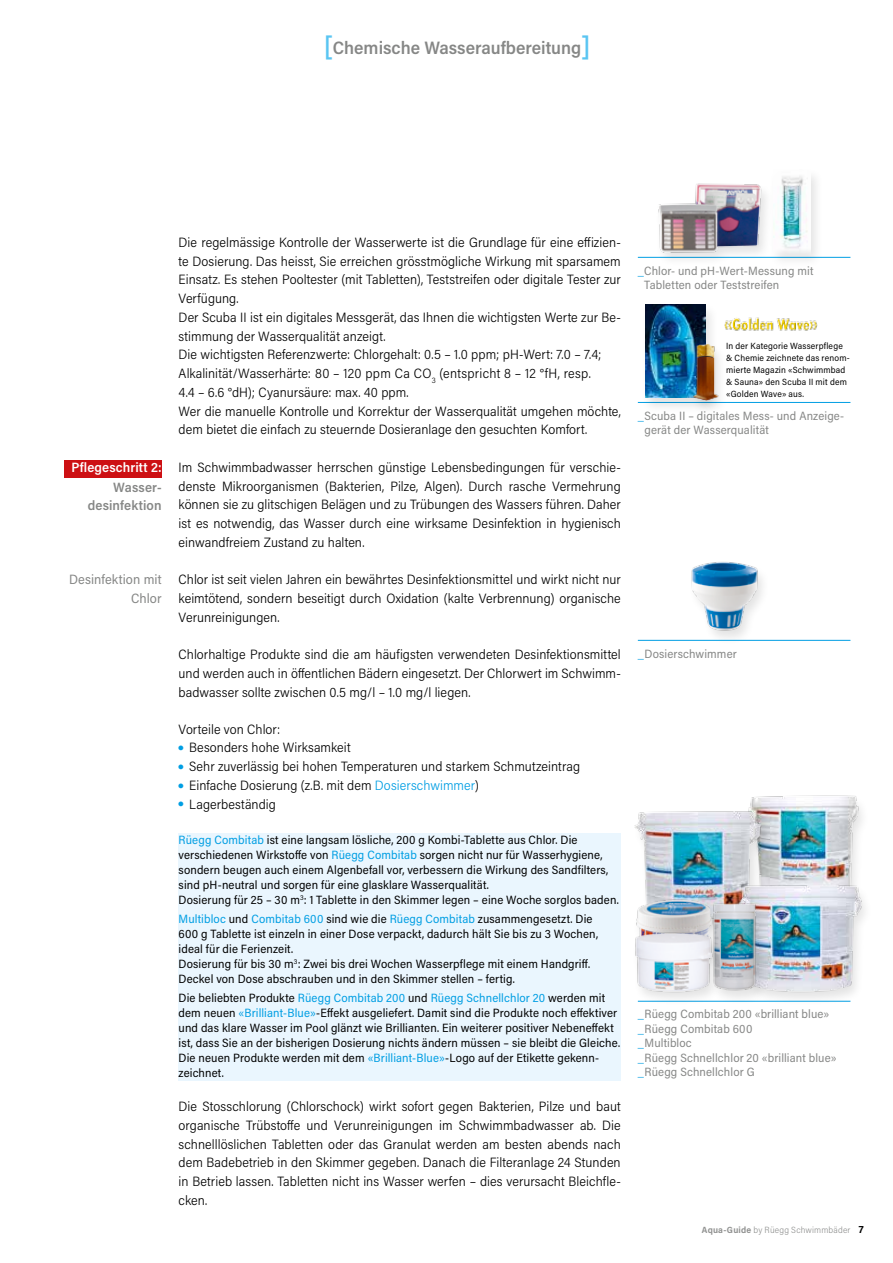
<style>
.page{position:relative;width:893px;height:1263px;background:#fff}
.page>*{position:absolute;margin:0;border:0;box-sizing:border-box;transform-origin:0 0}
.t1{font:600 18px "Acumin Pro Semi Cond";color:#868786}
.t2{font:300 13.5px/18.8px "Acumin Pro Semi Cond";letter-spacing:.005em;color:#000;text-align:justify}
.t3{font:13.5px/18.8px "Acumin Pro Semi Cond";letter-spacing:.005em;color:#868786;text-align:right}
.t4{font:600 13.5px/18.8px "Acumin Pro Semi Cond";letter-spacing:.01em;color:#868786;text-align:right}
.t5{font:600 13.5px "Acumin Pro Semi Cond";letter-spacing:.01em;color:#fff}
.t6{font:12px/15px "Acumin Pro Semi Cond";letter-spacing:.01em;color:#000}
.t7{font:12px/14.4px "Acumin Pro Semi Cond";letter-spacing:.01em;color:#868786}
.t8{font:9px/12px "Acumin Pro Semi Cond";letter-spacing:.02em;color:#000}
.t9{font:300 9px "Acumin Pro Semi Cond";letter-spacing:.02em;color:#919291}
.t10{font:6px "European Pi One";color:#009ee3}
.s1{font-size:27px;color:#5ac5f2}
.s2{color:#009ee3}
.s3{font-weight:700}
.s4{font-weight:700;font-size:10.5px;color:#000}
</style>
<div class="page">
<div style="left:179px;top:834px;width:442px;height:247px;background:#eaf6fe"></div>
<div style="left:64px;top:460px;width:98px;height:17px;background:#cd1013"></div>
<img style="left:677px;top:562px;width:96px;height:78px">
<hr style="left:638px;top:640px;width:212px;height:1px;background:#009ee3">
<hr style="left:638px;top:257px;width:212px;height:1px;background:#009ee3">
<img style="left:651px;top:183px;width:118px;height:77px">
<div style="left:769px;top:168px;width:55px;height:103px;background:#000;opacity:.11"></div>
<img style="left:773px;top:170px;width:38px;height:101px">
<hr style="left:638px;top:402px;width:212px;height:1px;background:#009ee3">
<div style="left:641px;top:302px;width:78px;height:112px;background:#000;opacity:.11"></div>
<img style="left:645px;top:304px;width:61px;height:94px">
<img style="left:750px;top:795px;width:112px;height:81px">
<div style="left:631px;top:810px;width:143px;height:125px;background:#000;opacity:.11"></div>
<img style="left:631px;top:803px;width:136px;height:73px">
<img style="left:750px;top:876px;width:115px;height:125px">
<img style="left:631px;top:865px;width:119px;height:60px">
<hr style="left:638px;top:1001px;width:212px;height:1px;background:#009ee3">
<div style="left:709px;top:902px;width:59px;height:104px;background:#000;opacity:.11"></div>
<img style="left:710px;top:899px;width:50px;height:94px">
<div style="left:631px;top:932px;width:94px;height:74px;background:#000;opacity:.11"></div>
<img style="left:631px;top:925px;width:85px;height:74px">
<img style="left:724px;top:317px;width:94px;height:14px">
<div style="left:689px;top:343px;width:40px;height:73px;background:#000;opacity:.11"></div>
<img style="left:693px;top:343px;width:26px;height:58px">
<h1 class="t1" style="left:324px;top:35px;width:268px"><span class="s1">[</span>Chemische Wasseraufbereitung<span class="s1">]</span></h1>
<p class="t5" style="left:71px;top:458px;width:92px">Pflegeschritt 2:</p>
<p class="t4" style="left:88px;top:477px;width:75px">Wasser&shy;desinfektion</p>
<p class="t3" style="left:69px;top:570px;width:94px">Desinfektion mit<br>Chlor</p>
<p class="t2" style="left:179px;top:232px;width:444px;text-align:left">Die regelmässige Kontrolle der Wasserwerte ist die Grundlage für eine effizien&shy;te Dosierung. Das heisst, Sie erreichen grösstmögliche Wirkung mit sparsamem Einsatz. Es stehen Pooltester (mit Tabletten), Teststreifen oder digitale Tester zur Verfügung.<br>Der Scuba II ist ein digitales Messgerät, das Ihnen die wichtigsten Werte zur Be&shy;stimmung der Wasserqualität anzeigt.<br>Die wichtigsten Referenzwerte: Chlorgehalt: 0.5 – 1.0 ppm; pH-Wert: 7.0 – 7.4; Alkalinität/Wasserhärte: 80 – 120 ppm Ca CO<sub>3</sub> (entspricht 8 – 12 °fH, resp.<br>4.4 – 6.6 °dH); Cyanursäure: max. 40 ppm.<br>Wer die manuelle Kontrolle und Korrektur der Wasserqualität umgehen möchte, dem bietet die einfach zu steuernde Dosieranlage den gesuchten Komfort.</p>
<p class="t2" style="left:179px;top:457px;width:444px">Im Schwimmbadwasser herrschen günstige Lebensbedingungen für verschie&shy;denste Mikroorganismen (Bakterien, Pilze, Algen). Durch rasche Vermehrung können sie zu glitschigen Belägen und zu Trübungen des Wassers führen. Daher ist es notwendig, das Wasser durch eine wirksame Desinfektion in hygienisch einwandfreiem Zustand zu halten.</p>
<p class="t2" style="left:179px;top:570px;width:444px">Chlor ist seit vielen Jahren ein bewährtes Desinfektionsmittel und wirkt nicht nur keimtötend, sondern beseitigt durch Oxidation (kalte Verbrennung) organische Verunreinigungen.</p>
<p class="t2" style="left:179px;top:645px;width:444px">Chlorhaltige Produkte sind die am häufigsten verwendeten Desinfektionsmittel und werden auch in öffentlichen Bädern eingesetzt. Der Chlorwert im Schwimm&shy;badwasser sollte zwischen 0.5 mg/l – 1.0 mg/l liegen.</p>
<p class="t2" style="left:179px;top:719px;width:103px">Vorteile von Chlor:</p>
<p class="t10" style="left:179px;top:745px;width:7px">)</p>
<p class="t2" style="left:189px;top:738px;width:163px">Besonders hohe Wirksamkeit</p>
<p class="t10" style="left:179px;top:764px;width:7px">)</p>
<p class="t2" style="left:189px;top:756px;width:392px">Sehr zuverlässig bei hohen Temperaturen und starkem Schmutzeintrag</p>
<p class="t10" style="left:179px;top:783px;width:7px">)</p>
<p class="t2" style="left:189px;top:775px;width:291px">Einfache Dosierung (z.B. mit dem <span class="s2">Dosierschwimmer</span>)</p>
<p class="t10" style="left:179px;top:801px;width:7px">)</p>
<p class="t2" style="left:189px;top:794px;width:88px">Lagerbeständig</p>
<p class="t6" style="left:179px;top:831px;width:442px"><span class="s2">Rüegg Combitab</span> ist eine langsam lösliche, 200 g Kombi-Tablette aus Chlor. Die verschiedenen Wirkstoffe von <span class="s2">Rüegg Combitab</span> sorgen nicht nur für Wasserhygiene, sondern beugen auch einem Algenbefall vor, verbessern die Wirkung des Sandfilters, sind pH-neutral und sorgen für eine glasklare Wasserqualität.<br>Dosierung für 25 – 30 m<sup>3</sup>: 1 Tablette in den Skimmer legen – eine Woche sorglos baden.</p>
<p class="t6" style="left:179px;top:911px;width:421px"><span class="s2">Multibloc</span> und <span class="s2">Combitab 600</span> sind wie die <span class="s2">Rüegg Combitab</span> zusammengesetzt. Die 600 g Tablette ist einzeln in einer Dose verpackt, dadurch hält Sie bis zu 3 Wochen, ideal für die Ferienzeit.<br>Dosierung für bis 30 m<sup>3</sup>: Zwei bis drei Wochen Wasserpflege mit einem Handgriff.<br>Deckel von Dose abschrauben und in den Skimmer stellen – fertig.</p>
<p class="t6" style="left:179px;top:990px;width:443px">Die beliebten Produkte <span class="s2">Rüegg Combitab 200</span> und <span class="s2">Rüegg Schnellchlor 20</span> werden mit dem neuen <span class="s2">«Brilliant-Blue»</span>-Effekt ausgeliefert. Damit sind die Produkte noch effektiver und das klare Wasser im Pool glänzt wie Brillianten. Ein weiterer positiver Nebeneffekt ist, dass Sie an der bisherigen Dosierung nichts ändern müssen – sie bleibt die Gleiche.<br>Die neuen Produkte werden mit dem <span class="s2">«Brilliant-Blue»</span>-Logo auf der Etikette gekenn&shy;zeichnet.</p>
<p class="t2" style="left:179px;top:1096px;width:444px">Die Stosschlorung (Chlorschock) wirkt sofort gegen Bakterien, Pilze und baut organische Trübstoffe und Verunreinigungen im Schwimmbadwasser ab. Die schnelllöslichen Tabletten oder das Granulat werden am besten abends nach dem Badebetrieb in den Skimmer gegeben. Danach die Filteranlage 24 Stunden in Betrieb lassen. Tabletten nicht ins Wasser werfen – dies verursacht Bleichfle&shy;cken.</p>
<p class="t7" style="left:644px;top:263px;width:171px;text-indent:-6px"><span class="s2">_</span>Chlor- und pH-Wert-Messung mit<br>Tabletten oder Teststreifen</p>
<p class="t8" style="left:726px;top:339px;width:125px">In der Kategorie Wasserpflege &amp; Chemie zeichnete das renom&shy;mierte Magazin «Schwimmbad &amp; Sauna» den Scuba II mit dem «Golden Wave» aus.</p>
<p class="t7" style="left:644px;top:408px;width:201px;text-indent:-7px"><span class="s2">_</span>Scuba II – digitales Mess- und Anzeige&shy;gerät der Wasserqualität</p>
<p class="t7" style="left:638px;top:646px;width:100px"><span class="s2">_</span>Dosierschwimmer</p>
<p class="t7" style="left:638px;top:1006px;width:200px"><span class="s2">_</span>Rüegg Combitab 200 «brilliant blue» <span class="s2">_</span>Rüegg Combitab 600<br><span class="s2">_</span>Multibloc<br><span class="s2">_</span>Rüegg Schnellchlor 20 «brilliant blue» <span class="s2">_</span>Rüegg Schnellchlor G</p>
<p class="t9" style="left:702px;top:1223px;width:163px"><span class="s3">Aqua-Guide</span> by Rüegg Schwimmbäder <span class="s4">7</span></p>
</div>
